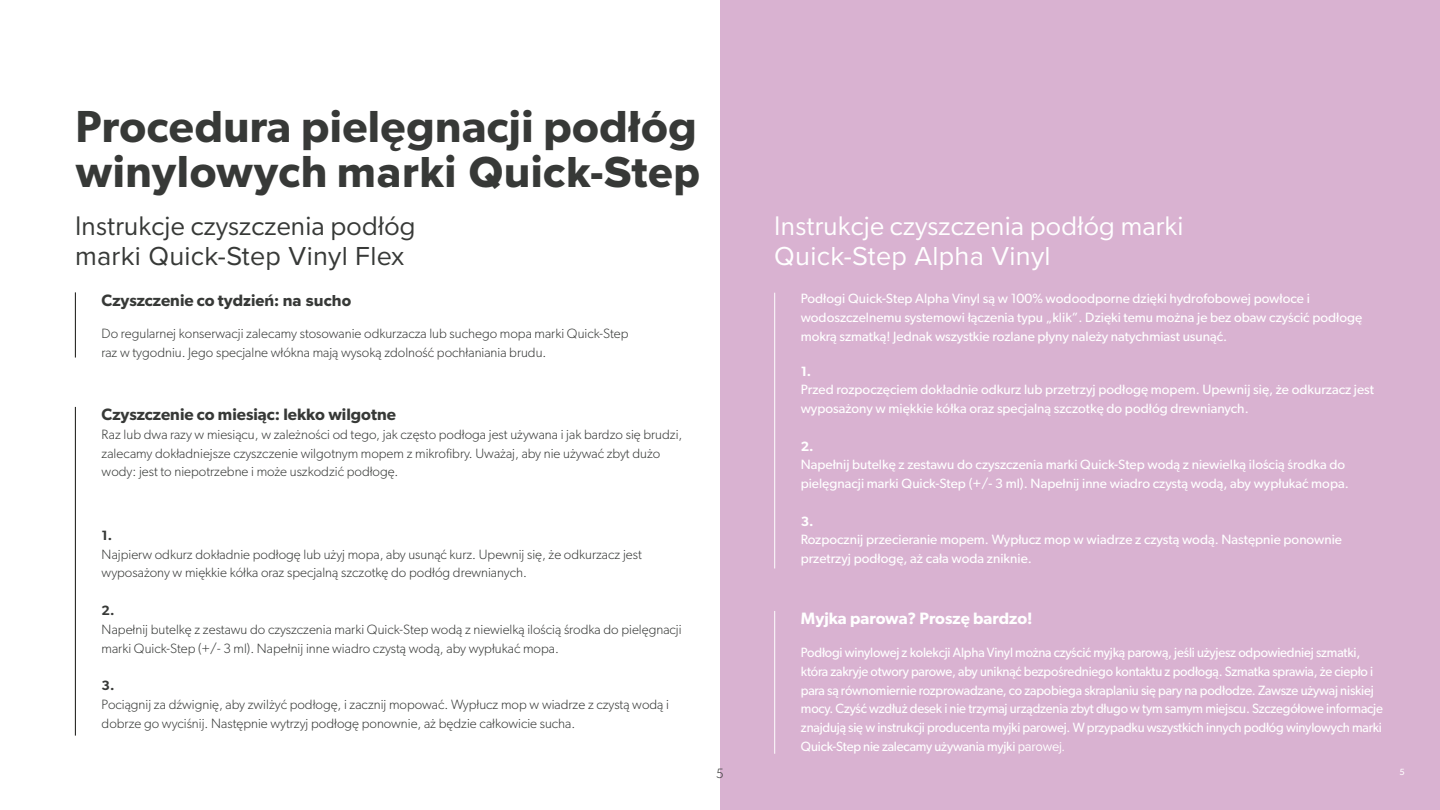
<style>
.page{position:relative;width:1440px;height:810px;background:#fff}
.page>*{position:absolute;margin:0;border:0;box-sizing:border-box;transform-origin:0 0}
.t1{font:600 45px "Gibson";letter-spacing:.01em;color:#373937}
.t2{font:45px "Proxima Nova Extrabld";letter-spacing:.01em;color:#373937}
.t3{font:27px "Gibson";letter-spacing:.01em;color:#fff}
.t4{font:27px "Gibson";letter-spacing:.01em;color:#373937}
.t5{font:27px "Proxima Nova";letter-spacing:.01em;color:#373937}
.t6{font:27px "Proxima Nova";letter-spacing:.01em;color:#fff}
.t7{font:600 16.5px "Gibson";color:#373937}
.t8{font:600 16.5px "Gibson";color:#fff}
.t9{font:300 13.5px/18.8px "Gibson";color:#373937}
.t10{font:13.5px/18.8px "Gibson";color:#fff}
.t11{font:13.5px/18.8px "Gibson";color:#fff;scale:.96 1}
.t12{font:600 13.5px "Gibson";color:#373937}
.t13{font:600 13.5px "Gibson";color:#fff}
.t14{font:9px "Gibson";color:#fff}
.s1{font-family:"Gibson";font-weight:600}
.s2{font-family:"Proxima Nova Extrabld";font-weight:400}
.s3{font-family:"Proxima Nova"}
</style>
<div class="page">
<div style="left:720px;top:0;width:720px;height:810px;background:#d9b2d1"></div>
<hr style="left:75px;top:292px;width:1px;height:66px;background:#12120e">
<hr style="left:75px;top:407px;width:1px;height:329px;background:#12120e">
<hr style="left:774px;top:293px;width:1px;height:276px;background:#fff">
<hr style="left:774px;top:611px;width:1px;height:143px;background:#fff">
<h1 class="t1" style="left:75px;top:99px;width:623px">Procedura pielęgnacji podłóg</h1>
<h1 class="t2" style="left:75px;top:138px;width:626px"><span class="s1">winylowych</span> marki Quick-Step</h1>
<h2 class="t4" style="left:75px;top:210px;width:342px">Instrukcje czyszczenia podłóg</h2>
<h2 class="t5" style="left:75px;top:236px;width:331px">marki Quick-Step Vinyl Flex</h2>
<p class="t7" style="left:102px;top:290px;width:251px">Czyszczenie co tyd<span class="s2">zień: na sucho</span></p>
<p class="t9" style="left:102px;top:324px;width:528px">Do regularnej konserwacji zalecamy stosowanie odkurzacza lub suchego mopa marki Quick-Step raz w tygodniu. Jego specjalne włókna mają wysoką zdolność pochłaniania brudu.</p>
<p class="t7" style="left:102px;top:405px;width:296px">Czyszczenie co miesiąc: lekko wilgotne</p>
<p class="t9" style="left:102px;top:425px;width:582px">Raz lub dwa razy w miesiącu, w zależności od tego, jak często podłoga jest używana i jak bardzo się brudzi, zalecamy dokładniejsze czyszczenie wilgotnym mopem z mikrofibry. Uważaj, aby nie używać zbyt dużo wody: jest to niepotrzebne i może uszkodzić podłogę.</p>
<p class="t12" style="left:102px;top:527px;width:12px">1.</p>
<p class="t9" style="left:102px;top:545px;width:542px">Najpierw odkurz dokładnie podłogę lub użyj mopa, aby usunąć kurz. Upewnij się, że odkurzacz jest wyposażony w miękkie kółka oraz specjalną szczotkę do podłóg drewnianych.</p>
<p class="t12" style="left:102px;top:602px;width:14px">2.</p>
<p class="t9" style="left:102px;top:620px;width:582px">Napełnij butelkę z zestawu do czyszczenia marki Quick-Step wodą z niewielką ilością środka do pielęgnacji marki Quick-Step (+/- 3 ml). Napełnij inne wiadro czystą wodą, aby wypłukać mopa.</p>
<p class="t12" style="left:102px;top:677px;width:14px">3.</p>
<p class="t9" style="left:102px;top:695px;width:569px">Pociągnij za dźwignię, aby zwilżyć podłogę, i zacznij mopować. Wypłucz mop w wiadrze z czystą wodą i dobrze go wyciśnij. Następnie wytrzyj podłogę ponownie, aż będzie całkowicie sucha.</p>
<p class="t9" style="left:716px;top:764px;width:9px">5</p>
<h2 class="t3" style="left:774px;top:210px;width:411px">Instrukcje czyszczenia podłóg marki</h2>
<h2 class="t6" style="left:774px;top:236px;width:278px">Quick-Step Alpha Vinyl</h2>
<p class="t10" style="left:801px;top:289px;width:563px">Podłogi Quick-Step Alpha Vinyl są w 100% wodoodporne dzięki hydrofobowej powłoce i wodoszczelnemu systemowi łączenia typu „klik”. Dzięki temu można je bez obaw czyścić podłogę mokrą szmatką! Jednak wszystkie rozlane płyny należy natychmiast usunąć.</p>
<p class="t13" style="left:801px;top:363px;width:12px">1.</p>
<p class="t10" style="left:801px;top:380px;width:575px">Przed rozpoczęciem dokładnie odkurz lub przetrzyj podłogę mopem. Upewnij się, że odkurzacz jest wyposażony w miękkie kółka oraz specjalną szczotkę do podłóg drewnianych.</p>
<p class="t13" style="left:801px;top:438px;width:14px">2.</p>
<p class="t10" style="left:801px;top:455px;width:550px">Napełnij butelkę z zestawu do czyszczenia marki Quick-Step wodą z niewielką ilością środka do pielęgnacji marki Quick-Step (+/- 3 ml). Napełnij inne wiadro czystą wodą, aby wypłukać mopa.</p>
<p class="t13" style="left:801px;top:513px;width:14px">3.</p>
<p class="t10" style="left:801px;top:530px;width:543px">Rozpocznij przecieranie mopem. Wypłucz mop w wiadrze z czystą wodą. Następnie ponownie przetrzyj podłogę, aż cała woda zniknie.</p>
<p class="t8" style="left:801px;top:609px;width:233px">Myjka parowa? Proszę bardzo!</p>
<p class="t11" style="left:801px;top:643px;width:608px">Podłogi winylowej z kolekcji Alpha Vinyl można czyścić myjką parową, jeśli użyjesz odpowiedniej szmatki, która zakryje otwory parowe, aby uniknąć bezpośredniego kontaktu z podłogą. Szmatka sprawia, że ciepło i para są równomiernie rozprowadzane, co zapobiega skraplaniu się pary na podłodze. Zawsze używaj niskiej mocy. Czyść wzdłuż desek i nie trzymaj urządzenia zbyt długo w tym samym miejscu. Szczegółowe informacje znajdują się w instrukcji producenta myjki parowej. W przypadku wszystkich innych podłóg winylowych marki Quick-Step nie zalecamy używania myjki <span class="s3">parowej.</span></p>
<p class="t14" style="left:1399px;top:766px;width:7px">5</p>
</div>
